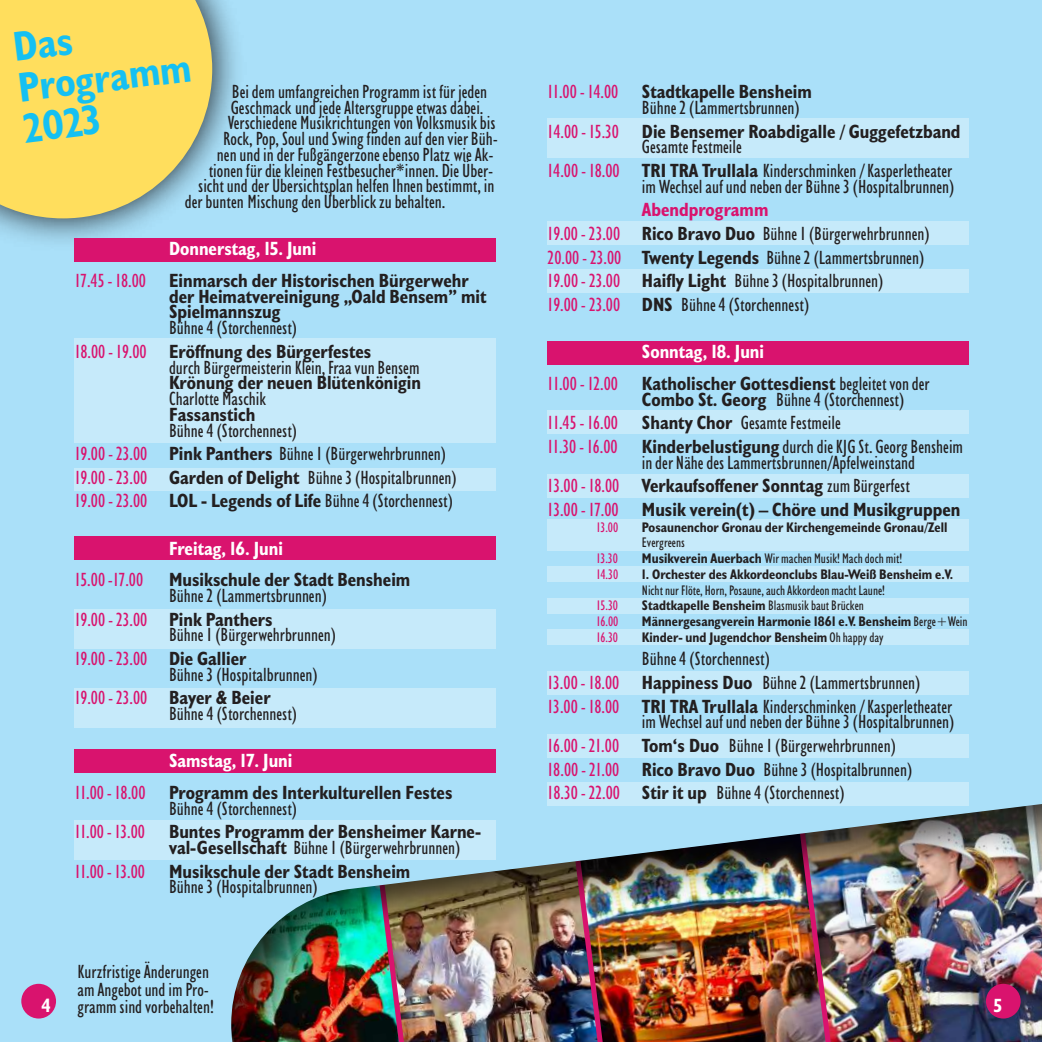
<style>
.page{position:relative;width:1042px;height:1042px;background:#fff}
.page>*{position:absolute;margin:0;border:0;box-sizing:border-box;transform-origin:0 0}
.t1{font:700 condensed 42px/40.9px "Humanist 521 BT";color:#15c0f2}
.t2{font:condensed 19.25px/15.8px "Humanist 521 BT";color:#231f20}
.t3{font:700 condensed 19.25px/15.8px "Humanist 521 BT";color:#231f20}
.t4{font:condensed 19.25px "Humanist 521 BT";color:#d9136e}
.t5{font:700 condensed 19.25px "Humanist 521 BT";color:#fff}
.t6{font:700 condensed 19.25px "Humanist 521 BT";color:#d9136e}
.t7{font:700 condensed 14px "Humanist 521 BT";color:#231f20}
.t8{font:condensed 14px "Humanist 521 BT";color:#231f20}
.t9{font:condensed 14px "Humanist 521 BT";color:#d9136e}
.s1{color:#fff}
.s2{font-weight:400;color:#d9136e}
.s3{font-weight:400}
.s4{color:#d9136e}
.s5{font-weight:700}
</style>
<div class="page">
<img style="left:0;top:0;width:1042px;height:1042px">
<div style="left:0;top:0;width:271px;height:276px;background:#231f20;opacity:.98"></div>
<svg style="left:0;top:0;width:212px;height:218px;background:#f1d969"></svg>
<div style="left:74px;top:338px;width:422px;height:104px;background:#c6eafa"></div>
<div style="left:74px;top:467px;width:422px;height:23px;background:#c6eafa"></div>
<div style="left:74px;top:609px;width:422px;height:39px;background:#c6eafa"></div>
<div style="left:74px;top:820px;width:422px;height:39px;background:#c6eafa"></div>
<div style="left:74px;top:688px;width:422px;height:39px;background:#c6eafa"></div>
<div style="left:547px;top:119px;width:422px;height:39px;background:#c6eafa"></div>
<div style="left:547px;top:221px;width:422px;height:24px;background:#c6eafa"></div>
<div style="left:547px;top:269px;width:422px;height:24px;background:#c6eafa"></div>
<div style="left:547px;top:410px;width:422px;height:24px;background:#c6eafa"></div>
<div style="left:547px;top:474px;width:422px;height:24px;background:#c6eafa"></div>
<div style="left:547px;top:671px;width:422px;height:24px;background:#c6eafa"></div>
<div style="left:547px;top:519px;width:422px;height:32px;background:#c6eafa"></div>
<div style="left:547px;top:566px;width:422px;height:16px;background:#c6eafa"></div>
<div style="left:547px;top:598px;width:422px;height:15px;background:#c6eafa"></div>
<div style="left:547px;top:629px;width:422px;height:16px;background:#c6eafa"></div>
<div style="left:547px;top:734px;width:422px;height:24px;background:#c6eafa"></div>
<div style="left:547px;top:782px;width:422px;height:23px;background:#c6eafa"></div>
<div style="left:74px;top:537px;width:422px;height:23px;background:#d9136e"></div>
<div style="left:74px;top:750px;width:422px;height:23px;background:#d9136e"></div>
<div style="left:547px;top:341px;width:422px;height:23px;background:#d9136e"></div>
<div style="left:74px;top:238px;width:422px;height:23px;background:#d9136e"></div>
<div style="left:21px;top:984px;width:35px;height:34px;background:#d9136e;border-radius:50%"></div>
<div style="left:986px;top:984px;width:34px;height:34px;background:#d9136e;border-radius:50%"></div>
<h1 class="t1" style="left:11px;top:30px;width:175px;rotate:-7deg">Das<br>Programm<br>2023</h1>
<p class="t2" style="left:232px;top:85px;width:257px">Bei dem umfangreichen Programm ist für jeden</p>
<p class="t2" style="left:231px;top:101px;width:254px">Geschmack und jede Altersgruppe etwas dabei.</p>
<p class="t2" style="left:228px;top:116px;width:269px">Verschiedene Musikrich tungen von Volksmusik bis</p>
<p class="t2" style="left:223px;top:132px;width:276px">Rock, Pop, Soul und Swing finden auf den vier Büh-</p>
<p class="t2" style="left:217px;top:148px;width:278px">nen und in der Fußgängerzone ebenso Platz wie Ak-</p>
<p class="t2" style="left:209px;top:164px;width:286px">tionen für die kleinen Festbesucher*innen. Die Über-</p>
<p class="t2" style="left:198px;top:179px;width:298px">sicht und der Übersichtsplan helfen Ihnen bestimmt, in</p>
<p class="t2" style="left:185px;top:195px;width:262px">der bunten Mischung den Überblick zu behalten.</p>
<p class="t3" style="left:75px;top:235px;width:395px;line-height:31.5px;text-indent:94px"><span class="s1">Donnerstag, 15. Juni<br></span><span class="s2">17.45 - 18.00</span> Einmarsch der Historischen Bürgerwehr</p>
<p class="t3" style="left:169px;top:290px;width:319px">der Heimatvereini gung „Oald Bensem” mit<br>Spielmannszug</p>
<p class="t3" style="left:75px;top:317px;width:298px;line-height:23.6px;text-indent:94px"><span class="s3">Bühne 4 (Storchennest)<br></span><span class="s2">18.00 - 19.00</span> Eröffnung des Bürgerfestes</p>
<p class="t2" style="left:169px;top:361px;width:252px">durch Bürgermeisterin Klein, Fraa vun Bensem</p>
<p class="t3" style="left:169px;top:376px;width:253px">Krönung der neuen Blütenkönigin</p>
<p class="t2" style="left:169px;top:392px;width:99px">Charlotte Maschik</p>
<p class="t3" style="left:169px;top:408px;width:88px">Fassanstich</p>
<p class="t2" style="left:75px;top:420px;width:384px;line-height:23.6px;text-indent:94px">Bühne 4 (Storchennest)<br><span class="s4">19.00 - 23.00</span> <span class="s5">Pink Panthers</span> Bühne 1 (Bürgerwehrbrunnen)<br><span class="s4">19.00 - 23.00</span> <span class="s5">Garden of Delight</span> Bühne 3 (Hospitalbrunnen)<br><span class="s4">19.00 - 23.00</span> <span class="s5">LOL - Legends of Life</span> Bühne 4 (Storchennest)</p>
<p class="t5" style="left:169px;top:540px;width:115px">Freitag, 16. Juni</p>
<p class="t4" style="left:75px;top:571px;width:70px">15.00 -17.00</p>
<p class="t3" style="left:169px;top:573px;width:243px">Musikschule der Stadt Bensheim</p>
<p class="t2" style="left:169px;top:589px;width:160px">Bühne 2 (Lammertsbrunnen)</p>
<p class="t2" style="left:169px;top:613px;width:169px;text-indent:-94px"><span class="s4">19.00 - 23.00</span> <span class="s5">Pink Panthers<br></span>Bühne 1 (Bürgerwehrbrunnen)</p>
<p class="t2" style="left:169px;top:652px;width:151px;text-indent:-94px"><span class="s4">19.00 - 23.00</span> <span class="s5">Die Gallier<br></span>Bühne 3 (Hospitalbrunnen)</p>
<p class="t2" style="left:169px;top:691px;width:130px;text-indent:-94px"><span class="s4">19.00 - 23.00</span> <span class="s5">Bayer &amp; Beier<br></span>Bühne 4 (Storchennest)</p>
<p class="t3" style="left:75px;top:746px;width:379px;line-height:31.5px;text-indent:94px"><span class="s1">Samstag, 17. Juni<br></span><span class="s2">11.00 - 18.00</span> Programm des Interkulturellen Festes</p>
<p class="t2" style="left:169px;top:802px;width:130px">Bühne 4 (Storchennest)</p>
<p class="t3" style="left:169px;top:825px;width:313px;text-indent:-94px"><span class="s2">11.00 - 13.00</span> Buntes Programm der Bensheimer Karne&shy;val-Gesellschaft <span class="s3">Bühne 1 (Bürgerwehrbrunnen)</span></p>
<p class="t3" style="left:75px;top:865px;width:337px;text-align:center"><span class="s2">11.00 - 13.00</span> Musikschule der Stadt Bensheim<br><span class="s3">Bühne 3 (Hospitalbrunnen)</span></p>
<p class="t2" style="left:642px;top:85px;width:171px;text-indent:-94px"><span class="s4">11.00 - 14.00</span> <span class="s5">Stadtkapelle Bensheim<br></span>Bühne 2 (Lammertsbrunnen)</p>
<p class="t3" style="left:642px;top:125px;width:320px;text-indent:-94px"><span class="s2">14.00 - 15.30</span> Die Bensemer Roabdigalle / Guggefetzband<br><span class="s3">Gesamte Festmeile</span></p>
<p class="t2" style="left:547px;top:164px;width:408px;text-align:right"><span class="s4">14.00 - 18.00</span> <span class="s5">TRI TRA Trullala</span> Kinderschminken / Kasperletheater im Wechsel auf und neben der Bühne 3 (Hospitalbrunnen)</p>
<p class="t6" style="left:642px;top:202px;width:128px">Abendprogramm</p>
<p class="t2" style="left:548px;top:227px;width:384px"><span class="s4">19.00 - 23.00</span> <span class="s5">Rico Bravo Duo</span> Bühne 1 (Bürgerwehrbrunnen)</p>
<p class="t2" style="left:548px;top:251px;width:378px"><span class="s4">20.00 - 23.00</span> <span class="s5">Twenty Legends</span> Bühne 2 (Lammertsbrunnen)</p>
<p class="t2" style="left:548px;top:270px;width:337px;line-height:23.6px"><span class="s4">19.00 - 23.00</span> <span class="s5">Haifly Light</span> Bühne 3 (Hospitalbrunnen)<br><span class="s4">19.00 - 23.00</span> <span class="s5">DNS</span> Bühne 4 (Storchennest)</p>
<p class="t3" style="left:548px;top:337px;width:383px;line-height:31.5px;text-indent:94px"><span class="s1">Sonntag, 18. Juni<br></span><span class="s2">11.00 - 12.00</span> Katholischer Gottesdienst <span class="s3">begleitet von der</span></p>
<p class="t2" style="left:642px;top:393px;width:264px"><span class="s5">Combo St. Georg</span> Bühne 4 (Storchennest)</p>
<p class="t2" style="left:548px;top:416px;width:295px"><span class="s4">11.45 - 16.00</span> <span class="s5">Shanty Chor</span> Gesamte Festmeile</p>
<p class="t4" style="left:547px;top:438px;width:72px">11.30 - 16.00</p>
<p class="t2" style="left:642px;top:440px;width:323px"><span class="s5">Kinderbelustigung</span> durch die KJG St. Georg Bensheim in der Nähe des Lammertsbrunnen/Apfelweinstand</p>
<p class="t3" style="left:548px;top:479px;width:364px"><span class="s2">13.00 - 18.00</span> Verkaufsoffener Sonntag <span class="s3">zum Bürgerfest</span></p>
<p class="t3" style="left:548px;top:503px;width:414px"><span class="s2">13.00 - 17.00</span> Musik verein(t) – Chöre und Musikgruppen</p>
<p class="t9" style="left:596px;top:521px;width:23px">13.00</p>
<p class="t7" style="left:642px;top:521px;width:307px">Posaunenchor Gronau der Kirchengemeinde Gronau/Zell</p>
<p class="t8" style="left:642px;top:537px;width:45px">Evergreens</p>
<p class="t9" style="left:596px;top:552px;width:23px">13.30</p>
<p class="t8" style="left:642px;top:552px;width:262px"><span class="s5">Musikverein Auerbach</span> Wir machen Musik! Mach doch mit!</p>
<p class="t9" style="left:596px;top:568px;width:23px">14.30</p>
<p class="t7" style="left:642px;top:568px;width:313px">1. Orchester des Akkordeonclubs Blau-Weiß Bensheim e.V.</p>
<p class="t8" style="left:642px;top:584px;width:245px">Nicht nur Flöte, Horn, Posaune, auch Akkordeon macht Laune!</p>
<p class="t9" style="left:596px;top:600px;width:23px">15.30</p>
<p class="t7" style="left:642px;top:600px;width:224px">Stadtkapelle Bensheim <span class="s3">Blasmusik baut Brücken</span></p>
<p class="t9" style="left:596px;top:615px;width:24px">16.00</p>
<p class="t7" style="left:642px;top:615px;width:327px">Männergesangverein Harmonie 1861 e.V. Bensheim <span class="s3">Berge+Wein</span></p>
<p class="t9" style="left:596px;top:631px;width:23px">16.30</p>
<p class="t7" style="left:642px;top:631px;width:243px">Kinder- und Jugendchor Bensheim <span class="s3">Oh happy day</span></p>
<p class="t2" style="left:547px;top:648px;width:374px;line-height:23.6px;text-indent:94px">Bühne 4 (Storchennest)<br><span class="s4">13.00 - 18.00</span> <span class="s5">Happiness Duo</span> Bühne 2 (Lammertsbrunnen)</p>
<p class="t2" style="left:547px;top:700px;width:408px;text-align:right"><span class="s4">13.00 - 18.00</span> <span class="s5">TRI TRA Trullala</span> Kinderschminken / Kasperletheater im Wechsel auf und neben der Bühne 3 (Hospitalbrunnen)</p>
<p class="t2" style="left:547px;top:763px;width:366px"><span class="s4">18.00 - 21.00</span> <span class="s5">Rico Bravo Duo</span> Bühne 3 (Hospitalbrunnen)</p>
<p class="t2" style="left:547px;top:739px;width:350px"><span class="s4">16.00 - 21.00</span> <span class="s5">Tom‘s Duo</span> Bühne 1 (Bürgerwehrbrunnen)</p>
<p class="t2" style="left:548px;top:786px;width:299px"><span class="s4">18.30 - 22.00</span> <span class="s5">Stir it up</span> Bühne 4 (Storchennest)</p>
<p class="t2" style="left:77px;top:964px;width:133px;line-height:17.5px">Kurzfristige Änderungen am Angebot und im Pro-</p>
<p class="t5" style="left:41px;top:998px;width:11px">4</p>
<p class="t2" style="left:77px;top:1000px;width:138px">gramm sind vorbehalten!</p>
<p class="t5" style="left:993px;top:998px;width:10px">5</p>
</div>
